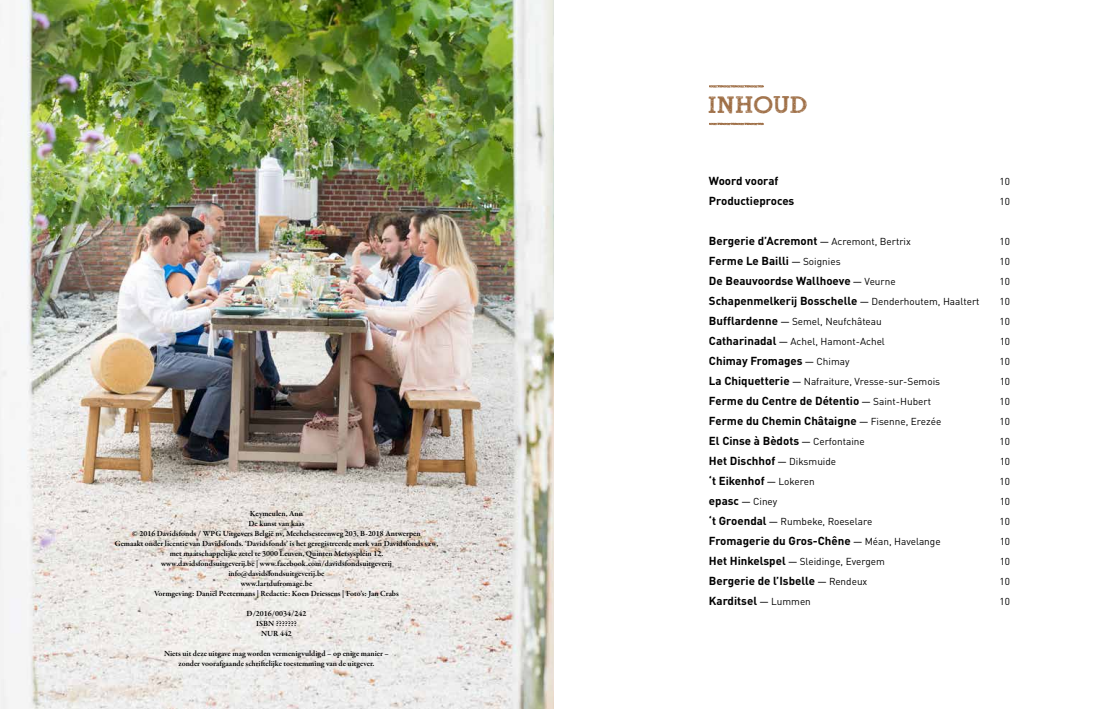
<style>
.page{position:relative;width:1106px;height:709px;background:#fff}
.page>*{position:absolute;margin:0;border:0;box-sizing:border-box;transform-origin:0 0}
.t1{font:30px "ROADMOVIE";letter-spacing:-.02em;color:#9e6e45}
.t2{font:700 11.5px "DINOT";color:#000}
.t3{font:10px "DINOT";color:#000}
.t4{font:600 8px/10px "Garamond Premr Pro";color:#000;text-align:center}
.s1{font-family:"Helvetica Neue";font-weight:400;font-size:10px}
.s2{font-weight:400;font-size:10px}
.s3{font-weight:700;font-size:11.5px}
.s4{font-family:"Helvetica Neue"}
</style>
<div class="page">
<img style="left:0;top:0;width:553px;height:709px">
<svg style="left:709px;top:85px;width:55px;height:3px"></svg>
<svg style="left:709px;top:123px;width:55px;height:2px"></svg>
<p class="t4" style="left:115px;top:509px;width:325px">Keymeulen, Ann<br>De kunst van kaas<br>© 2016 Davidsfonds / WPG Uitgevers België nv, Mechelsesteenweg 203, B-2018 Antwerpen<br>Gemaakt onder licentie van Davidsfonds. ‘Davidsfonds’ is het geregistreerde merk van Davidsfonds vzw, met maatschappelijke zetel te 3000 Leuven, Quinten Metsysplein 12.<br>www.davidsfondsuitgeverij.be | www.facebook.com/davidsfondsuitgeverij info@davidsfondsuitgeverij.be<br>www.lartdufromage.be<br>Vormgeving: Daniël Peetermans | Redactie: Koen Driessens | Foto’s: Jan Crabs</p>
<p class="t4" style="left:246px;top:609px;width:61px">D/2016/0034/242<br>ISBN ???????<br>NUR 442</p>
<p class="t4" style="left:164px;top:649px;width:226px">Niets uit deze uitgave mag worden vermenigvuldigd – op enige manier – zonder voorafgaande schriftelijke toestemming van de uitgever.</p>
<h1 class="t1" style="left:709px;top:89px;width:101px">inhoud</h1>
<h2 class="t2" style="left:709px;top:173px;width:71px">Woord vooraf</h2>
<p class="t3" style="left:999px;top:175px;width:12px">10</p>
<h2 class="t2" style="left:709px;top:193px;width:87px">Productieproces</h2>
<p class="t3" style="left:999px;top:195px;width:12px">10</p>
<h2 class="t2" style="left:709px;top:233px;width:203px">Bergerie d’Acremont <span class="s1">―</span> <span class="s2">Acremont, Bertrix</span></h2>
<p class="t3" style="left:999px;top:235px;width:12px">10</p>
<h2 class="t2" style="left:709px;top:253px;width:133px">Ferme Le Bailli <span class="s1">―</span> <span class="s2">Soignies</span></h2>
<p class="t3" style="left:999px;top:255px;width:12px">10</p>
<h2 class="t2" style="left:709px;top:273px;width:188px">De Beauvoordse Wallhoeve <span class="s1">―</span> <span class="s2">Veurne</span></h2>
<p class="t3" style="left:999px;top:275px;width:12px">10</p>
<h2 class="t2" style="left:709px;top:293px;width:272px">Schapenmelkerij Bosschelle <span class="s1">―</span> <span class="s2">Denderhoutem, Haaltert</span></h2>
<p class="t3" style="left:999px;top:295px;width:12px">10</p>
<p class="t3" style="left:709px;top:315px;width:174px"><span class="s3">Bufflardenne</span> <span class="s4">―</span> Semel, Neufchâteau</p>
<p class="t3" style="left:999px;top:315px;width:12px">10</p>
<p class="t3" style="left:709px;top:335px;width:177px"><span class="s3">Catharinadal</span> <span class="s4">―</span> Achel, Hamont-Achel</p>
<p class="t3" style="left:999px;top:335px;width:12px">10</p>
<h2 class="t2" style="left:709px;top:353px;width:142px">Chimay Fromages <span class="s1">―</span> <span class="s2">Chimay</span></h2>
<p class="t3" style="left:999px;top:355px;width:12px">10</p>
<p class="t3" style="left:709px;top:375px;width:233px"><span class="s3">La Chiquetterie</span> <span class="s4">―</span> Nafraiture, Vresse-sur-Semois</p>
<p class="t3" style="left:999px;top:375px;width:12px">10</p>
<h2 class="t2" style="left:709px;top:393px;width:223px">Ferme du Centre de Détentio <span class="s1">―</span> <span class="s2">Saint-Hubert</span></h2>
<p class="t3" style="left:999px;top:395px;width:12px">10</p>
<h2 class="t2" style="left:709px;top:413px;width:234px">Ferme du Chemin Châtaigne <span class="s1">―</span> <span class="s2">Fisenne, Erezée</span></h2>
<p class="t3" style="left:999px;top:415px;width:12px">10</p>
<h2 class="t2" style="left:709px;top:433px;width:157px">El Cinse à Bèdots <span class="s1">―</span> <span class="s2">Cerfontaine</span></h2>
<p class="t3" style="left:999px;top:435px;width:12px">10</p>
<h2 class="t2" style="left:709px;top:453px;width:129px">Het Dischhof <span class="s1">―</span> <span class="s2">Diksmuide</span></h2>
<p class="t3" style="left:999px;top:455px;width:12px">10</p>
<h2 class="t2" style="left:709px;top:473px;width:107px">‘t Eikenhof <span class="s1">―</span> <span class="s2">Lokeren</span></h2>
<p class="t3" style="left:999px;top:475px;width:12px">10</p>
<h2 class="t2" style="left:709px;top:493px;width:70px">epasc <span class="s1">―</span> <span class="s2">Ciney</span></h2>
<p class="t3" style="left:999px;top:495px;width:12px">10</p>
<p class="t3" style="left:709px;top:515px;width:165px"><span class="s3">‘t Groendal</span> <span class="s4">―</span> Rumbeke, Roeselare</p>
<p class="t3" style="left:999px;top:515px;width:12px">10</p>
<h2 class="t2" style="left:709px;top:533px;width:233px">Fromagerie du Gros-Chêne <span class="s1">―</span> <span class="s2">Méan, Havelange</span></h2>
<p class="t3" style="left:999px;top:535px;width:12px">10</p>
<p class="t3" style="left:709px;top:555px;width:177px"><span class="s3">Het Hinkelspel</span> <span class="s4">―</span> Sleidinge, Evergem</p>
<p class="t3" style="left:999px;top:555px;width:12px">10</p>
<h2 class="t2" style="left:709px;top:573px;width:160px">Bergerie de l’Isbelle <span class="s1">―</span> <span class="s2">Rendeux</span></h2>
<p class="t3" style="left:999px;top:575px;width:12px">10</p>
<h2 class="t2" style="left:709px;top:593px;width:103px">Karditsel <span class="s1">―</span> <span class="s2">Lummen</span></h2>
<p class="t3" style="left:999px;top:595px;width:12px">10</p>
</div>
